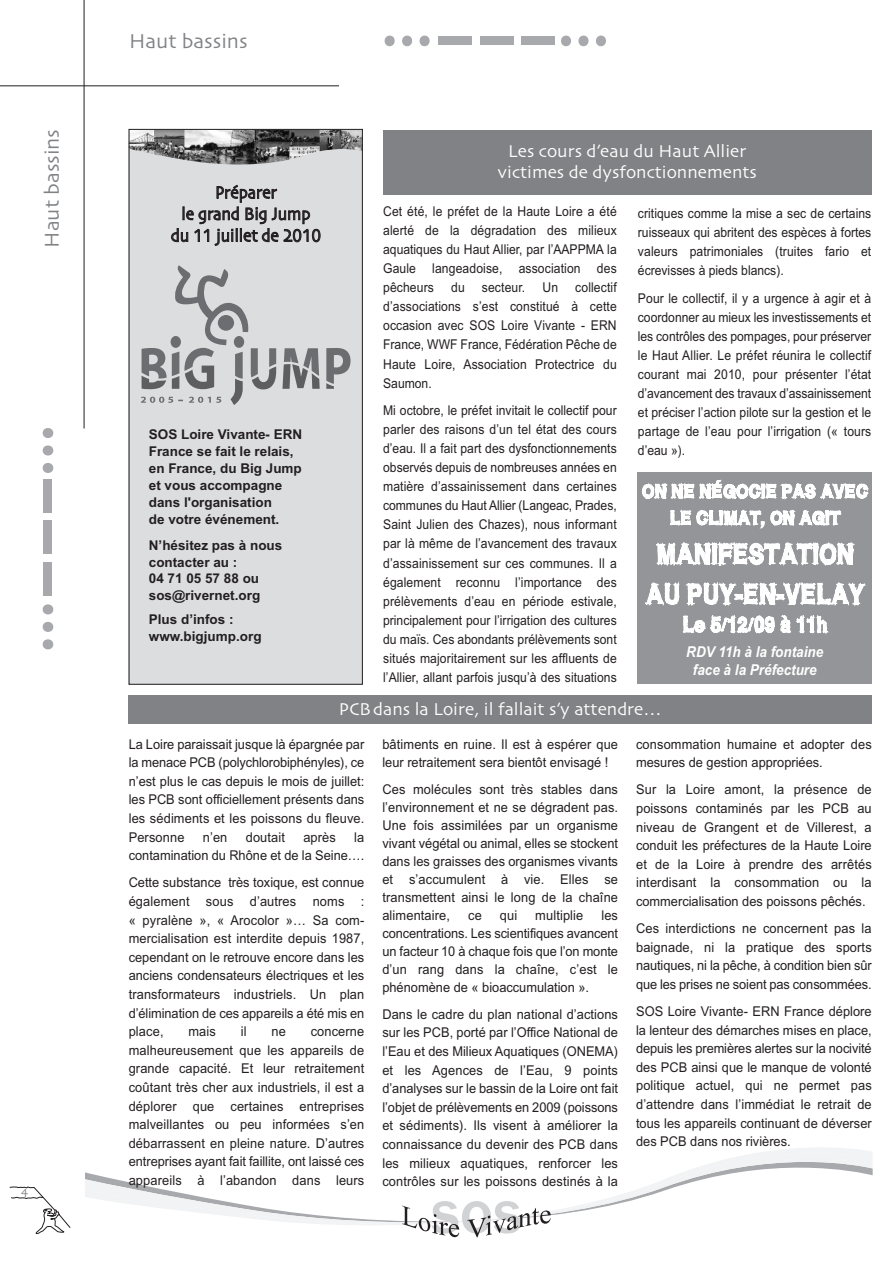
<style>
.page{position:relative;width:893px;height:1263px;background:#fff}
.page>*{position:absolute;margin:0;border:0;box-sizing:border-box;transform-origin:0 0}
.t1{font:500 63.3px "Franklin Gothic Itc T";color:#d1d2d4}
.t2{font:27px/40.2px "WCROUGHTRAD Bta";color:#fff;text-align:center;scale:.9 1}
.t3{font:21px "Skia";color:#808285}
.t4{font:21px "WCROUGHTRAD Bta";color:#fff;scale:.9 1}
.t5{font:18px/21.6px "Skia";color:#fff;text-align:center}
.t6{font:18px/21.6px "Skia";color:#231f20;text-align:center;scale:.9 1}
.t7{font:18px/26.7px "WCROUGHTRAD Bta";color:#fff;text-align:center;scale:.95 1}
.t8{font:italic 700 15px/18px "Arial";color:#fff;text-align:center;scale:.9 1}
.t9{font:13.5px/18.6px "Arial";letter-spacing:.01em;color:#231f20;text-align:justify;scale:.95 1}
.t10{font:13.5px/19px "Arial";letter-spacing:.01em;color:#231f20;text-align:justify;scale:.9 1}
.t11{font:700 13.5px/17px "Arial";color:#231f20}
.t12{font:12px "Skia";color:#808285}
</style>
<div class="page">
<svg style="left:85px;top:1148px;width:788px;height:89px"></svg>
<div style="left:383px;top:130px;width:488px;height:64px;background:#808285"></div>
<div style="left:129px;top:695px;width:743px;height:29px;background:#808285"></div>
<svg style="left:10px;top:1187px;width:61px;height:47px"></svg>
<hr style="left:84px;top:0;width:1px;height:428px;background:#231f20">
<div style="left:439px;top:37px;width:33px;height:8px;background:#a8a9ad"></div>
<div style="left:480px;top:37px;width:33px;height:8px;background:#a8a9ad"></div>
<div style="left:522px;top:37px;width:33px;height:8px;background:#a8a9ad"></div>
<div style="left:561px;top:36px;width:10px;height:10px;background:#a8a9ad;border-radius:50%"></div>
<div style="left:578px;top:36px;width:10px;height:10px;background:#a8a9ad;border-radius:50%"></div>
<div style="left:596px;top:36px;width:10px;height:10px;background:#a8a9ad;border-radius:50%"></div>
<div style="left:385px;top:36px;width:10px;height:10px;background:#a8a9ad;border-radius:50%"></div>
<div style="left:402px;top:36px;width:10px;height:10px;background:#a8a9ad;border-radius:50%"></div>
<div style="left:420px;top:36px;width:10px;height:10px;background:#a8a9ad;border-radius:50%"></div>
<div style="left:44px;top:562px;width:8px;height:33px;background:#a8a9ad"></div>
<div style="left:44px;top:520px;width:8px;height:34px;background:#a8a9ad"></div>
<div style="left:44px;top:479px;width:8px;height:33px;background:#a8a9ad"></div>
<div style="left:43px;top:463px;width:10px;height:10px;background:#a8a9ad;border-radius:50%"></div>
<div style="left:43px;top:445px;width:10px;height:10px;background:#a8a9ad;border-radius:50%"></div>
<div style="left:43px;top:428px;width:10px;height:10px;background:#a8a9ad;border-radius:50%"></div>
<div style="left:43px;top:639px;width:10px;height:10px;background:#a8a9ad;border-radius:50%"></div>
<div style="left:43px;top:622px;width:10px;height:10px;background:#a8a9ad;border-radius:50%"></div>
<div style="left:43px;top:604px;width:10px;height:10px;background:#a8a9ad;border-radius:50%"></div>
<hr style="left:0;top:85px;width:339px;height:1px;background:#231f20">
<div style="left:637px;top:473px;width:235px;height:211px;background:#939598"></div>
<div style="left:129px;top:129px;width:234px;height:556px;background:#dcdddf"></div>
<svg style="left:282px;top:348px;width:38px;height:41px"></svg>
<svg style="left:326px;top:348px;width:25px;height:41px"></svg>
<svg style="left:141px;top:265px;width:135px;height:140px"></svg>
<img style="left:131px;top:131px;width:230px;height:23px">
<div style="left:129px;top:129px;width:234px;height:556px;border:1px solid #231f20"></div>
<h3 class="t3" style="left:39px;top:248px;width:120px;rotate:-90deg">Haut bassins</h3>
<p class="t12" style="left:21px;top:1185px;width:9px">4</p>
<h3 class="t3" style="left:129px;top:29px;width:120px">Haut bassins</h3>
<h3 class="t6" style="left:171px;top:181px;width:168px">Préparer<br>le grand Big Jump du 11 juillet de 2010</h3>
<p class="t11" style="left:149px;top:426px;width:155px">SOS Loire Vivante- ERN<br>France se fait le relais, en France, du Big Jump et vous accompagne dans l'organisation<br>de votre événement.</p>
<p class="t11" style="left:149px;top:536px;width:135px">N’hésitez pas à nous contacter au :<br>04 71 05 57 88 ou sos@rivernet.org</p>
<p class="t11" style="left:149px;top:611px;width:114px">Plus d’infos : www.bigjump.org</p>
<h3 class="t5" style="left:498px;top:140px;width:261px">Les cours d’eau du Haut Allier victimes de dysfonctionnements</h3>
<p class="t10" style="left:383px;top:202px;width:261px">Cet été, le préfet de la Haute Loire a été alerté de la dégradation des milieux aquatiques du Haut Allier, par l’AAPPMA la Gaule langeadoise, association des pêcheurs</p>
<p class="t10" style="left:383px;top:278px;width:261px;text-indent:192px">collectif d’associations s’est constitué à cette occasion avec SOS Loire Vivante - ERN France, WWF France, Fédération Pêche de Haute Loire, Association Protectrice du Saumon.</p>
<p class="t10" style="left:383px;top:401px;width:261px">Mi octobre, le préfet invitait le collectif pour parler des raisons d’un tel état des cours d’eau. Il a fait part des dysfonctionnements observés depuis de nombreuses années en matière d’assainissement dans certaines communes du Haut Allier (Langeac, Prades, Saint Julien des Chazes), nous informant par là même de l’avancement des travaux d’assainissement sur ces communes. Il a également reconnu l’importance des prélèvements d’eau en période estivale, principalement pour l’irrigation des cultures du maïs. Ces abondants prélèvements sont situés majoritairement sur les affluents de l’Allier, allant parfois jusqu’à des situations</p>
<p class="t10" style="left:451px;top:278px;width:17px">du</p>
<p class="t10" style="left:482px;top:278px;width:50px">secteur.</p>
<p class="t10" style="left:542px;top:278px;width:19px">Un</p>
<p class="t10" style="left:638px;top:204px;width:261px">critiques comme la mise a sec de certains ruisseaux qui abritent des espèces à fortes valeurs patrimoniales (truites fario et écrevisses à pieds blancs).</p>
<p class="t10" style="left:638px;top:289px;width:261px">Pour le collectif, il y a urgence à agir et à coordonner au mieux les investissements et les contrôles des pompages, pour préserver le Haut Allier. Le préfet réunira le collectif courant mai 2010, pour présenter l’état d’avancement des travaux d’assainissement et préciser l’action pilote sur la gestion et le partage de l’eau pour l’irrigation (« tours d’eau »).</p>
<h3 class="t7" style="left:642px;top:479px;width:239px">ON NE NÉGOCIE PAS AVEC<br>LE CLIMAT, ON AGIT</h3>
<h2 class="t2" style="left:646px;top:536px;width:244px">MANIFESTATION<br>AU PUY-EN-VELAY</h2>
<h3 class="t4" style="left:682px;top:616px;width:163px">Le 5/12/09 à 11h</h3>
<p class="t8" style="left:686px;top:643px;width:154px">RDV 11h à la fontaine face à la Préfecture</p>
<h3 class="t5" style="left:339px;top:697px;width:324px">PCBdans la Loire, il fallait s’y attendre…</h3>
<p class="t9" style="left:129px;top:735px;width:250px">La Loire paraissait jusque là épargnée par la menace PCB (polychlorobiphényles), ce n’est plus le cas depuis le mois de juillet: les PCB sont officiellement présents dans les sédiments et les poissons du fleuve.<br>Personne</p>
<p class="t9" style="left:203px;top:828px;width:27px">n’en</p>
<p class="t9" style="left:246px;top:828px;width:43px">doutait</p>
<p class="t9" style="left:303px;top:828px;width:36px">après</p>
<p class="t9" style="left:129px;top:828px;width:250px;text-align:right">la<br>contamination du Rhône et de la Seine….</p>
<p class="t9" style="left:129px;top:873px;width:250px">Cette substance très toxique, est connue également sous d’autres noms : « pyralène », « Arocolor »… Sa com&shy;mercialisation est interdite depuis 1987, cependant on le retrouve encore dans les anciens condensateurs électriques et les transformateurs industriels. Un plan d’élimination de ces appareils a été mis en place,</p>
<p class="t9" style="left:188px;top:1022px;width:30px">mais</p>
<p class="t9" style="left:241px;top:1022px;width:8px">il</p>
<p class="t9" style="left:271px;top:1022px;width:17px">ne</p>
<p class="t9" style="left:129px;top:1022px;width:250px;text-indent:182px">concerne malheureusement que les appareils de grande capacité. Et leur retraitement coûtant très cher aux industriels, il est a déplorer que certaines entreprises malveillantes ou peu informées s’en débarrassent en pleine nature. D’autres entreprises ayant fait faillite, ont laissé ces appareils à l’abandon dans leurs</p>
<p class="t9" style="left:382px;top:735px;width:250px">bâtiments en ruine. Il est à espérer que leur retraitement sera bientôt envisagé !</p>
<p class="t9" style="left:382px;top:780px;width:250px;line-height:18px">Ces molécules sont très stables dans l’environnement et ne se dégradent pas.<br>Une fois assimilées par un organisme vivant végétal ou animal, elles se stockent dans les graisses des organismes vivants et s’accumulent à vie. Elles se transmettent ainsi le long de la chaîne alimentaire,</p>
<p class="t9" style="left:382px;top:906px;width:250px;line-height:18px;text-indent:219px">les concentrations. Les scientifiques avancent un facteur 10 à chaque fois que l’on monte d’un rang dans la chaîne, c’est le phénomène de « bioaccumulation ».</p>
<p class="t9" style="left:382px;top:1005px;width:250px">Dans le cadre du plan national d’actions sur les PCB, porté par l’Office National de l’Eau et des Milieux Aquatiques (ONEMA) et les Agences de l’Eau, 9 points d’analyses sur le bassin de la Loire ont fait l’objet de prélèvements en 2009 (poissons et sédiments). Ils visent à améliorer la connaissance du devenir des PCB dans les milieux aquatiques, renforcer les contrôles sur les poissons destinés à la</p>
<p class="t9" style="left:468px;top:906px;width:16px">ce</p>
<p class="t9" style="left:500px;top:906px;width:20px">qui</p>
<p class="t9" style="left:535px;top:906px;width:52px">multiplie</p>
<h1 class="t1" style="left:431px;top:1174px;width:92px">sos</h1>
<p class="t9" style="left:636px;top:735px;width:250px">consommation humaine et adopter des mesures de gestion appropriées.</p>
<p class="t9" style="left:636px;top:780px;width:250px">Sur la Loire amont, la présence de poissons contaminés par les PCB au niveau de Grangent et de Villerest, a conduit les préfectures de la Haute Loire et de la Loire à prendre des arrêtés interdisant la consommation ou la commercialisation des poissons pêchés.</p>
<p class="t9" style="left:636px;top:919px;width:250px">Ces interdictions ne concernent pas la baignade, ni la pratique des sports nautiques, ni la pêche, à condition bien sûr que les prises ne soient pas consommées.</p>
<p class="t9" style="left:636px;top:1002px;width:250px">SOS Loire Vivante- ERN France déplore la lenteur des démarches mises en place, depuis les premières alertes sur la nocivité des PCB ainsi que le manque de volonté politique actuel, qui ne permet pas d’attendre dans l’immédiat le retrait de tous les appareils continuant de déverser des PCB dans nos rivières.</p>
</div>
